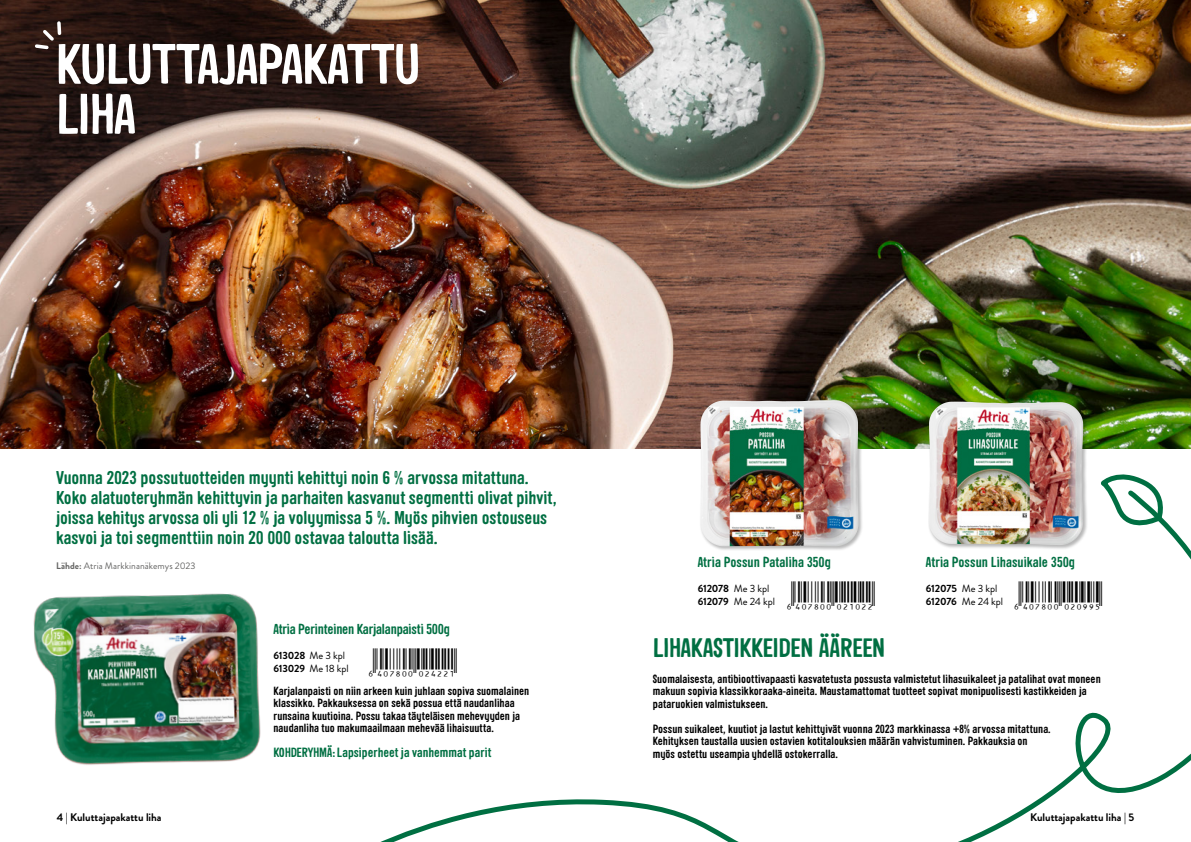
<style>
.page{position:relative;width:1191px;height:842px;background:#fff}
.page>*{position:absolute;margin:0;border:0;box-sizing:border-box;transform-origin:0 0}
.t1{font:700 55px/50px "Sini";letter-spacing:-.02em;color:#fff}
.t2{font:28.1px "JLEAN Matala";color:#000}
.t3{font:700 26px "Sini";letter-spacing:-.015em;color:#006f42}
.t4{font:700 18px/20px "Sini";color:#006f42}
.t5{font:700 14px "Sini";letter-spacing:-.01em;color:#006f42}
.t6{font:700 13px "Sini";color:#006f42}
.t7{font:700 11.5px/12.5px "Sini";letter-spacing:.005em;color:#000}
.t8{font:700 11px "Brandon Grotesque";color:#000}
.t9{font:10.5px/12.5px "Brandon Grotesque";letter-spacing:-.005em;color:#000}
.t10{font:9.5px "Brandon Grotesque";letter-spacing:.005em;color:#656564}
.s1{font-weight:700}
</style>
<div class="page">
<img style="left:0;top:0;width:1191px;height:448px">
<svg style="left:1101px;top:474px;width:90px;height:86px"></svg>
<svg style="left:380px;top:712px;width:811px;height:130px"></svg>
<svg style="left:33px;top:19px;width:30px;height:32px"></svg>
<img style="left:33px;top:593px;width:228px;height:172px">
<div style="left:699px;top:399px;width:164px;height:152px;background:#000;opacity:.29"></div>
<img style="left:711px;top:400px;width:124px;height:4px">
<div style="left:928px;top:400px;width:160px;height:150px;background:#000;opacity:.29"></div>
<img style="left:932px;top:402px;width:21px;height:10px">
<h1 class="t1" style="left:56px;top:38px;width:366px">KULUTTAJAPAKATTU<br>LIHA</h1>
<p class="t4" style="left:56px;top:467px;width:502px">Vuonna 2023 possutuotteiden myynti kehittyi noin 6 % arvossa mitattuna.<br>Koko alatuoteryhmän kehittyvin ja parhaiten kasvanut segmentti olivat pihvit, joissa kehitys arvossa oli yli 12 % ja volyymissa 5 %. Myös pihvien ostouseus kasvoi ja toi segmenttiin noin 20 000 ostavaa taloutta lisää.</p>
<p class="t10" style="left:56px;top:560px;width:141px"><span class="s1">Lähde:</span> Atria Markkinanäkemys 2023</p>
<p class="t5" style="left:273px;top:621px;width:178px">Atria Perinteinen Karjalanpaisti 500g</p>
<p class="t9" style="left:273px;top:650px;width:77px"><span class="s1">613028</span> Me 3 kpl<br><span class="s1">613029</span> Me 18 kpl</p>
<p class="t7" style="left:273px;top:684px;width:257px">Karjalanpaisti on niin arkeen kuin juhlaan sopiva suomalainen klassikko. Pakkauksessa on sekä possua että naudanlihaa runsaina kuutioina. Possu takaa täyteläisen mehevyyden ja naudanliha tuo makumaailmaan mehevää lihaisuutta.</p>
<p class="t6" style="left:273px;top:744px;width:219px">KOHDERYHMÄ:Lapsiperheet ja vanhemmat parit</p>
<h2 class="t2" style="left:367px;top:648px;width:91px">+!4:AB00”DFHFFE!</h2>
<p class="t5" style="left:698px;top:553px;width:134px">Atria Possun Pataliha 350g</p>
<p class="t9" style="left:698px;top:582px;width:79px"><span class="s1">612078</span> Me 3 kpl<br><span class="s1">612079</span> Me 24 kpl</p>
<p class="t5" style="left:926px;top:553px;width:150px">Atria Possun Lihasuikale 350g</p>
<p class="t9" style="left:926px;top:582px;width:79px"><span class="s1">612075</span> Me 3 kpl<br><span class="s1">612076</span> Me 24 kpl</p>
<h2 class="t2" style="left:785px;top:581px;width:91px">+!4:AB00”DFEDFF!</h2>
<h2 class="t2" style="left:1012px;top:581px;width:91px">+!4:AB00”DFDMMI!</h2>
<h3 class="t3" style="left:653px;top:631px;width:234px">LIHAKASTIKKEIDEN ÄÄREEN</h3>
<p class="t7" style="left:653px;top:672px;width:449px">Suomalaisesta, antibioottivapaasti kasvatetusta possusta valmistetut lihasuikaleet ja patalihat ovat moneen makuun sopivia klassikkoraaka-aineita. Maustamattomat tuotteet sopivat monipuolisesti kastikkeiden ja pataruokien valmistukseen.</p>
<p class="t7" style="left:653px;top:722px;width:399px">Possun suikaleet, kuutiot ja lastut kehittyivät vuonna 2023 markkinassa +8% arvossa mitattuna.<br>Kehityksen taustalla uusien ostavien kotitalouksien määrän vahvistuminen. Pakkauksia on myös ostettu useampia yhdellä ostokerralla.</p>
<p class="t8" style="left:57px;top:810px;width:106px">4 | Kuluttajapakattu liha</p>
<p class="t8" style="left:1030px;top:810px;width:106px">Kuluttajapakattu liha | 5</p>
</div>
